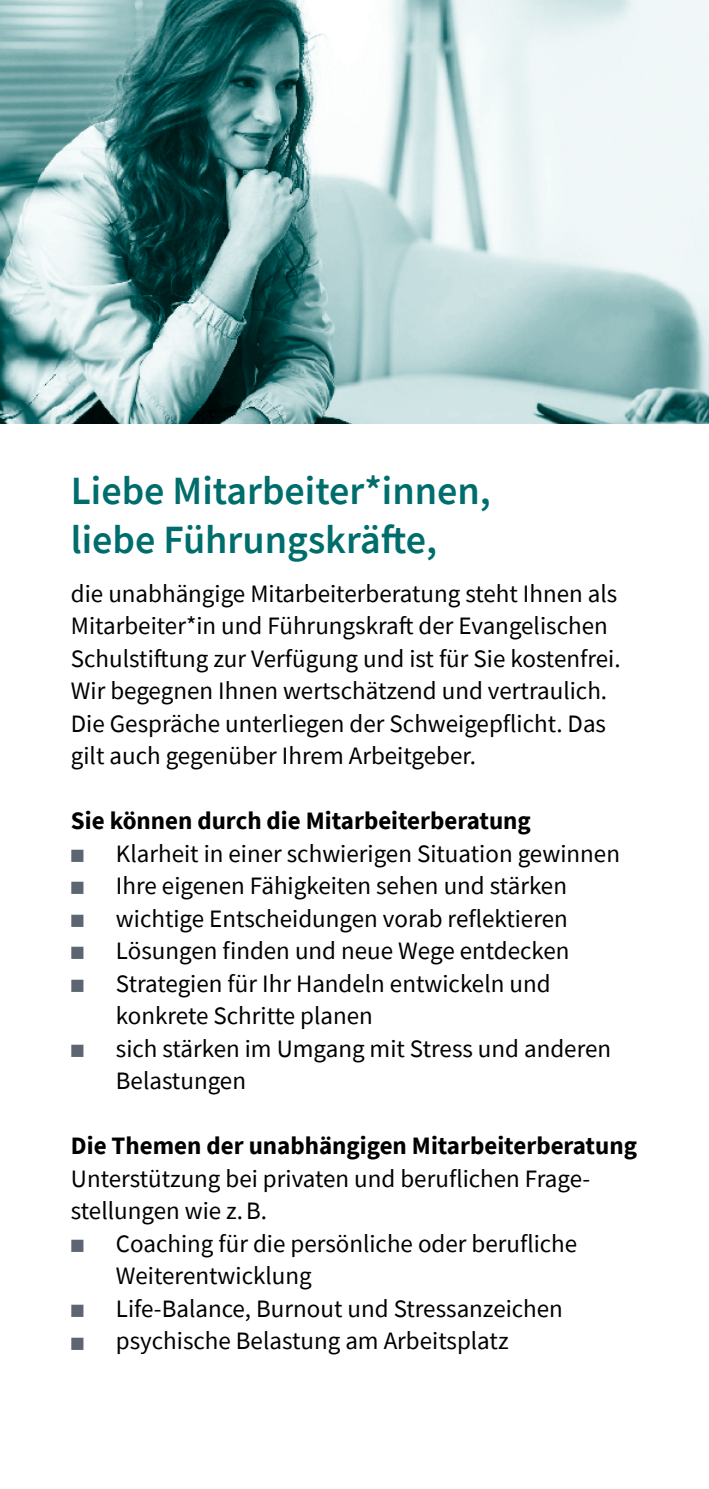
<style>
.page{position:relative;width:709px;height:1489px;background:#fff}
.page>*{position:absolute;margin:0;border:0;box-sizing:border-box;transform-origin:0 0}
.t1{font:600 40px/48.8px "Source Sans Pro";color:#006d6d}
.t2{font:25px/32.5px "Source Sans Pro";color:#000}
.t3{font:700 25px "Source Sans Pro";color:#000}
.s1{font-size:15px;color:#5c6571}
</style>
<div class="page">
<img style="left:0;top:0;width:709px;height:423px">
<h1 class="t1" style="left:71px;top:466px;width:421px">Liebe Mitarbeiter*innen, liebe Führungskräfte,</h1>
<p class="t2" style="left:71px;top:577px;width:551px">die unabhängige Mitarbeiterberatung steht Ihnen als Mitarbeiter*in und Führungskraft der Evangelischen Schulstiftung zur Verfügung und ist für Sie kostenfrei.<br>Wir begegnen Ihnen wertschätzend und vertraulich.<br>Die Gespräche unterliegen der Schweigepflicht. Das gilt auch gegenüber Ihrem Arbeitgeber.</p>
<p class="t3" style="left:71px;top:804px;width:461px">Sie können durch die Mitarbeiterberatung</p>
<p class="t2" style="left:71px;top:837px;width:550px"><span class="s1">■</span> Klarheit in einer schwierigen Situation gewinnen</p>
<p class="t2" style="left:71px;top:869px;width:497px"><span class="s1">■</span> Ihre eigenen Fähigkeiten sehen und stärken</p>
<p class="t2" style="left:71px;top:902px;width:498px"><span class="s1">■</span> wichtige Entscheidungen vorab reflektieren</p>
<p class="t2" style="left:71px;top:934px;width:500px"><span class="s1">■</span> Lösungen finden und neue Wege entdecken</p>
<p class="t2" style="left:116px;top:967px;width:436px;text-indent:-45px"><span class="s1">■</span> Strategien für Ihr Handeln entwickeln und konkrete Schritte planen</p>
<p class="t2" style="left:116px;top:1032px;width:497px;text-indent:-45px"><span class="s1">■</span> sich stärken im Umgang mit Stress und anderen<br>Belastungen</p>
<p class="t3" style="left:71px;top:1129px;width:567px">Die Themen der unabhängigen Mitarbeiterberatung</p>
<p class="t2" style="left:71px;top:1162px;width:521px">Unterstützung bei privaten und beruflichen Frage&shy;stellungen wie z.B.</p>
<p class="t2" style="left:116px;top:1227px;width:463px;text-indent:-45px"><span class="s1">■</span> Coaching für die persönliche oder berufliche<br>Weiterentwicklung</p>
<p class="t2" style="left:71px;top:1292px;width:493px"><span class="s1">■</span> Life-Balance, Burnout und Stressanzeichen</p>
<p class="t2" style="left:71px;top:1324px;width:439px"><span class="s1">■</span> psychische Belastung am Arbeitsplatz</p>
</div>
